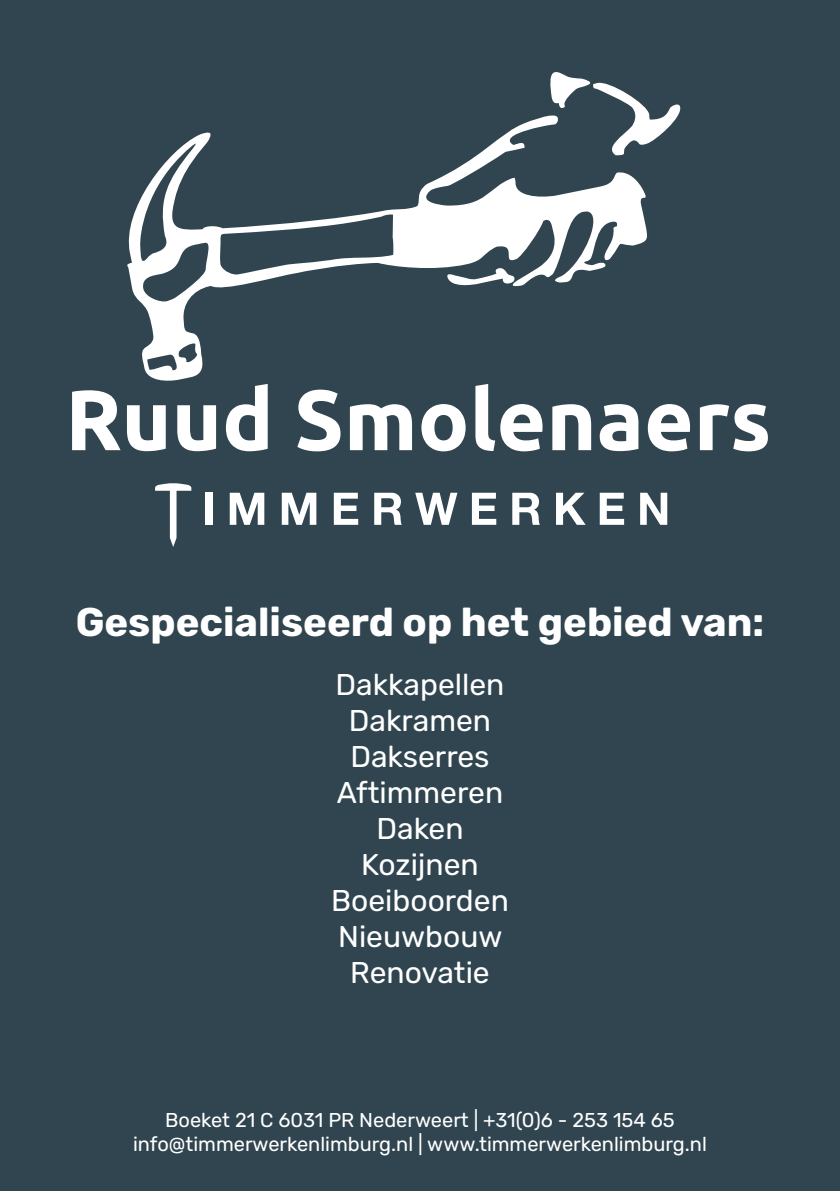
<style>
.page{position:relative;width:840px;height:1191px;background:#fff}
.page>*{position:absolute;margin:0;border:0;box-sizing:border-box;transform-origin:0 0}
.t1{font:700 40px "Rubik";color:#fff}
.t2{font:30px/36px "Rubik";color:#fff;text-align:center}
.t3{font:20px/24px "Rubik";color:#fff;text-align:center}
</style>
<div class="page">
<div style="left:0;top:0;width:839px;height:1191px;background:#30454f"></div>
<svg style="left:127px;top:116px;width:520px;height:265px"></svg>
<svg style="left:547px;top:72px;width:134px;height:83px"></svg>
<svg style="left:446px;top:268px;width:68px;height:20px"></svg>
<svg style="left:155px;top:483px;width:36px;height:64px"></svg>
<div style="left:205px;top:493px;width:7px;height:32px;background:#fff"></div>
<svg style="left:229px;top:493px;width:35px;height:32px"></svg>
<svg style="left:281px;top:493px;width:35px;height:32px"></svg>
<svg style="left:333px;top:493px;width:25px;height:32px"></svg>
<svg style="left:374px;top:493px;width:27px;height:32px"></svg>
<svg style="left:415px;top:493px;width:42px;height:32px"></svg>
<svg style="left:471px;top:493px;width:25px;height:32px"></svg>
<svg style="left:512px;top:493px;width:27px;height:32px"></svg>
<svg style="left:556px;top:493px;width:29px;height:32px"></svg>
<svg style="left:599px;top:493px;width:24px;height:32px"></svg>
<svg style="left:640px;top:493px;width:27px;height:32px"></svg>
<svg style="left:72px;top:390px;width:48px;height:60px"></svg>
<svg style="left:127px;top:405px;width:39px;height:46px"></svg>
<svg style="left:177px;top:405px;width:39px;height:46px"></svg>
<svg style="left:226px;top:384px;width:41px;height:67px"></svg>
<svg style="left:297px;top:389px;width:43px;height:62px"></svg>
<svg style="left:350px;top:404px;width:62px;height:46px"></svg>
<svg style="left:421px;top:404px;width:44px;height:47px"></svg>
<svg style="left:475px;top:384px;width:67px;height:67px"></svg>
<svg style="left:552px;top:404px;width:39px;height:46px"></svg>
<svg style="left:599px;top:404px;width:39px;height:47px"></svg>
<svg style="left:647px;top:404px;width:42px;height:47px"></svg>
<svg style="left:699px;top:404px;width:68px;height:47px"></svg>
<h1 class="t1" style="left:76px;top:599px;width:689px">Gespecialiseerd op het gebied van:</h1>
<h2 class="t2" style="left:331px;top:668px;width:179px">Dakkapellen<br>Dakramen<br>Dakserres<br>Aftimmeren<br>Daken<br>Kozijnen<br>Boeiboorden<br>Nieuwbouw<br>Renovatie</h2>
<p class="t3" style="left:133px;top:1109px;width:575px">Boeket 21 C 6031 PR Nederweert | +31(0)6 - 253 154 65 info@timmerwerkenlimburg.nl | www.timmerwerkenlimburg.nl</p>
</div>
